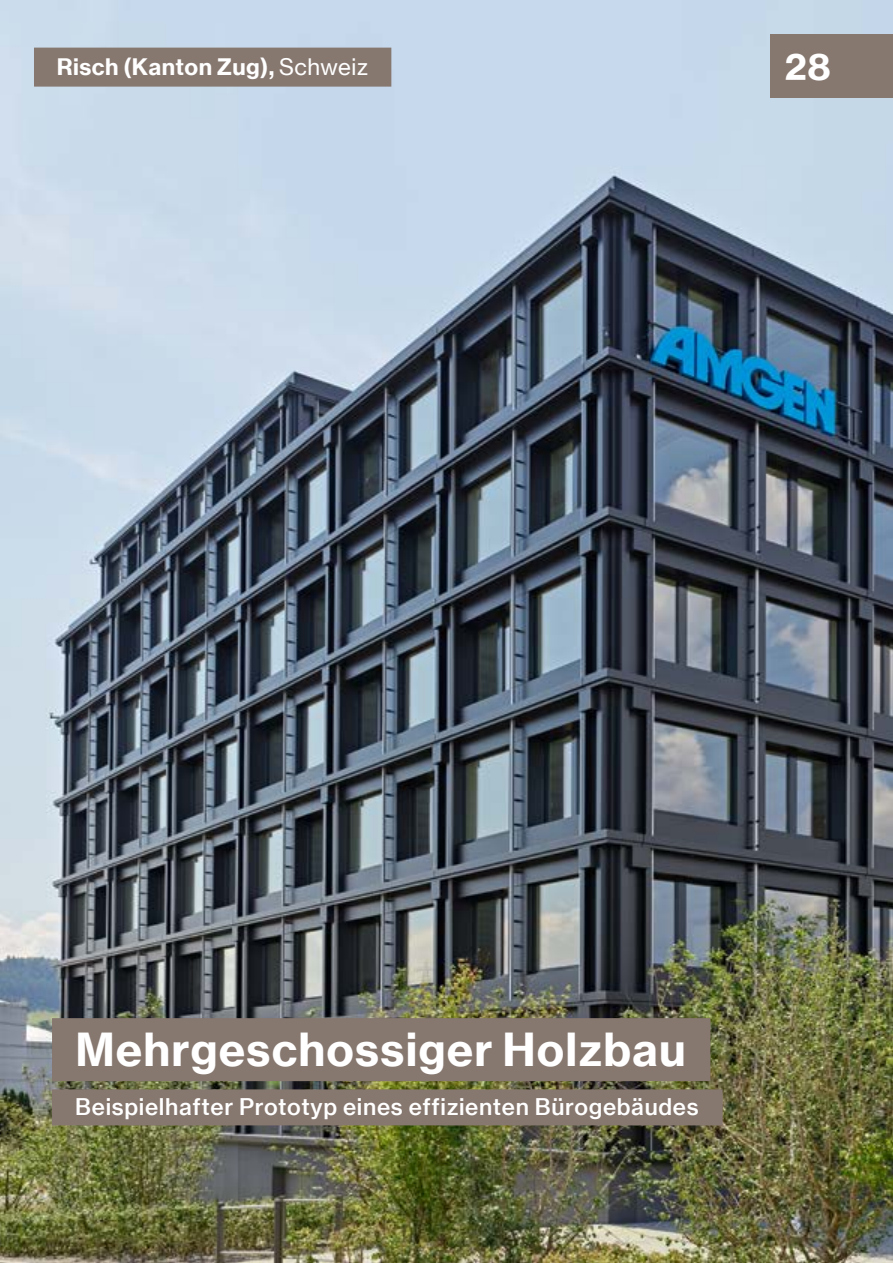
<style>
.page{position:relative;width:893px;height:1263px;background:#fff}
.page>*{position:absolute;margin:0;border:0;box-sizing:border-box;transform-origin:0 0}
.StgHB_Head_29_7_46_B{font:44.55px "N Haas Grotesk TX Pro 75 Bd";letter-spacing:.025em;color:#fff}
.t1{font:36px "N Haas Grotesk TX Pro 75 Bd";color:#fff}
.StgHB_Subline_15_26{font:22.5px "N Haas Grotesk TX Pro 65 Md";letter-spacing:.03em;color:#fff}
.StgHB_Head_19_8_30_B{font:22.35px "N Haas Grotesk TX Pro 75 Bd";letter-spacing:.02em;color:#fff}
.s1{font-family:"N Haas Grotesk TX Pro 55 Rg"}
</style>
<div class="page">
<img style="left:0;top:0;width:893px;height:1263px">
<div style="left:52px;top:1018px;width:658px;height:63px;background:#86776f"></div>
<div style="left:52px;top:1089px;width:671px;height:36px;background:#86776f"></div>
<div style="left:34px;top:48px;width:357px;height:39px;background:#86776f"></div>
<div style="left:770px;top:34px;width:123px;height:64px;background:#86776f"></div>
<p class="StgHB_Head_19_8_30_B" style="left:57px;top:52px;width:313px">Risch (Kanton Zug), <span class="s1">Schweiz</span></p>
<h2 class="t1" style="left:785px;top:44px;width:47px">28</h2>
<p class="StgHB_Head_29_7_46_B" style="left:75px;top:1022px;width:612px">Mehrgeschossiger Holzbau</p>
<p class="StgHB_Subline_15_26" style="left:75px;top:1093px;width:625px">Beispielhafter Prototyp eines effizienten Bürogebäudes</p>
</div>
